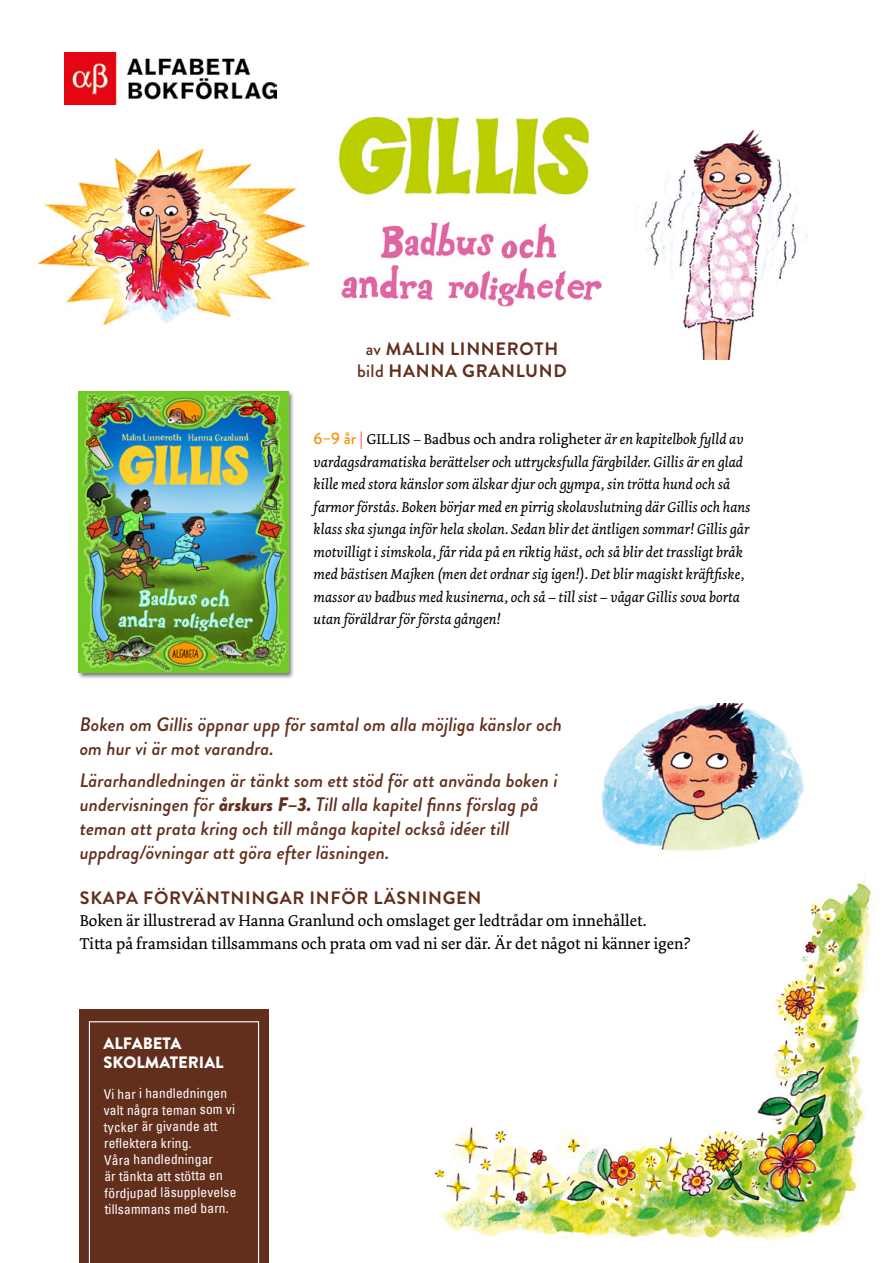
<style>
.page{position:relative;width:893px;height:1263px;background:#fff}
.page>*{position:absolute;margin:0;border:0;box-sizing:border-box;transform-origin:0 0}
.t1{font:italic 500 19.5px/24px "Brandon Grotesque";color:#622f1d}
.t2{font:700 18px/21.6px "Brandon Grotesque";letter-spacing:.04em;color:#632f1d;text-align:center}
.t3{font:16.5px/22.5px "Dolly Pro";color:#000}
.t4{font:900 16.5px/19.8px "Brandon Grotesque";color:#fff}
.t5{font:16.5px "Akzidenz Grotesk Pro";color:#fff}
.t6{font:700 16.5px "Akzidenz Grotesk Pro";color:#fff}
.t7{font:italic 15px/22.5px "Dolly Pro";color:#000}
.t8{font:condensed 13.5px/16.5px "Univers";color:#fff}
.s1{font-weight:500}
.s2{font-family:"Brandon Grotesque";font-weight:500;font-style:normal;font-size:16.5px;color:#f39300}
.s3{font-family:"Brandon Grotesque";font-weight:500;font-style:normal;font-size:16.5px;color:#f62e26}
.s4{font-style:normal}
.s5{font-weight:900}
</style>
<div class="page">
<img style="left:434px;top:880px;width:438px;height:361px">
<img style="left:38px;top:148px;width:271px;height:178px">
<div style="left:78px;top:390px;width:217px;height:289px;background:#000;opacity:.55"></div>
<img style="left:79px;top:391px;width:209px;height:281px">
<div style="left:79px;top:1010px;width:190px;height:253px;background:#622f1d"></div>
<svg style="left:89px;top:1021px;width:170px;height:242px"></svg>
<img style="left:65px;top:53px;width:211px;height:51px">
<img style="left:306px;top:116px;width:283px;height:106px">
<img style="left:310px;top:219px;width:292px;height:88px">
<img style="left:601px;top:704px;width:203px;height:147px">
<img style="left:634px;top:129px;width:174px;height:231px">
<p class="t2" style="left:357px;top:338px;width:211px"><span class="s1">av</span> MALIN LINNEROTH <span class="s1">bild</span> HANNA GRANLUND</p>
<p class="t7" style="left:314px;top:428px;width:438px"><span class="s2">6–9 år</span> <span class="s3">|</span> <span class="s4">GILLIS – Badbus och andra roligheter</span> är en kapitelbok fylld av vardagsdramatiska berättelser och uttrycksfulla färgbilder. Gillis är en glad kille med stora känslor som älskar djur och gympa, sin trötta hund och så farmor förstås. Boken börjar med en pirrig skolavslutning där Gillis och hans klass ska sjunga inför hela skolan. Sedan blir det äntligen sommar! Gillis går motvilligt i simskola, får rida på en riktig häst, och så blir det trassligt bråk med bästisen Majken (men det ordnar sig igen!). Det blir magiskt kräftfiske, massor av badbus med kusinerna, och så – till sist – vågar Gillis sova borta utan föräldrar för första gången!</p>
<h1 class="t1" style="left:80px;top:712px;width:484px">Boken om Gillis öppnar upp för samtal om alla möjliga känslor och om hur vi är mot varandra.</h1>
<p class="t1" style="left:80px;top:769px;width:480px">Lärarhandledningen är tänkt som ett stöd för att använda boken i undervisningen för <span class="s5">årskurs F–3.</span> Till alla kapitel finns förslag på teman att prata kring och till många kapitel också idéer till uppdrag/övningar att göra efter läsningen.</p>
<p class="t2" style="left:80px;top:887px;width:403px">SKAPA FÖRVÄNTNINGAR INFÖR LÄSNINGEN</p>
<p class="t3" style="left:80px;top:909px;width:613px">Boken är illustrerad av Hanna Granlund och omslaget ger ledtrådar om innehållet.<br>Titta på framsidan tillsammans och prata om vad ni ser där. Är det något ni känner igen?</p>
<p class="t4" style="left:104px;top:1033px;width:122px">ALFABETA<br>SKOLMATERIAL</p>
<p class="t8" style="left:104px;top:1085px;width:134px">Vi har i handledningen valt några teman som vi tycker är givande att reflektera kring.<br>Våra handledningar<br>är tänkta att stötta en fördjupad läsupplevelse tillsammans med barn.</p>
<p class="t6" style="left:111px;top:1039px;width:85px">ALFABETA</p>
<p class="t5" style="left:111px;top:1059px;width:122px">SKOLMATERIAL</p>
</div>
